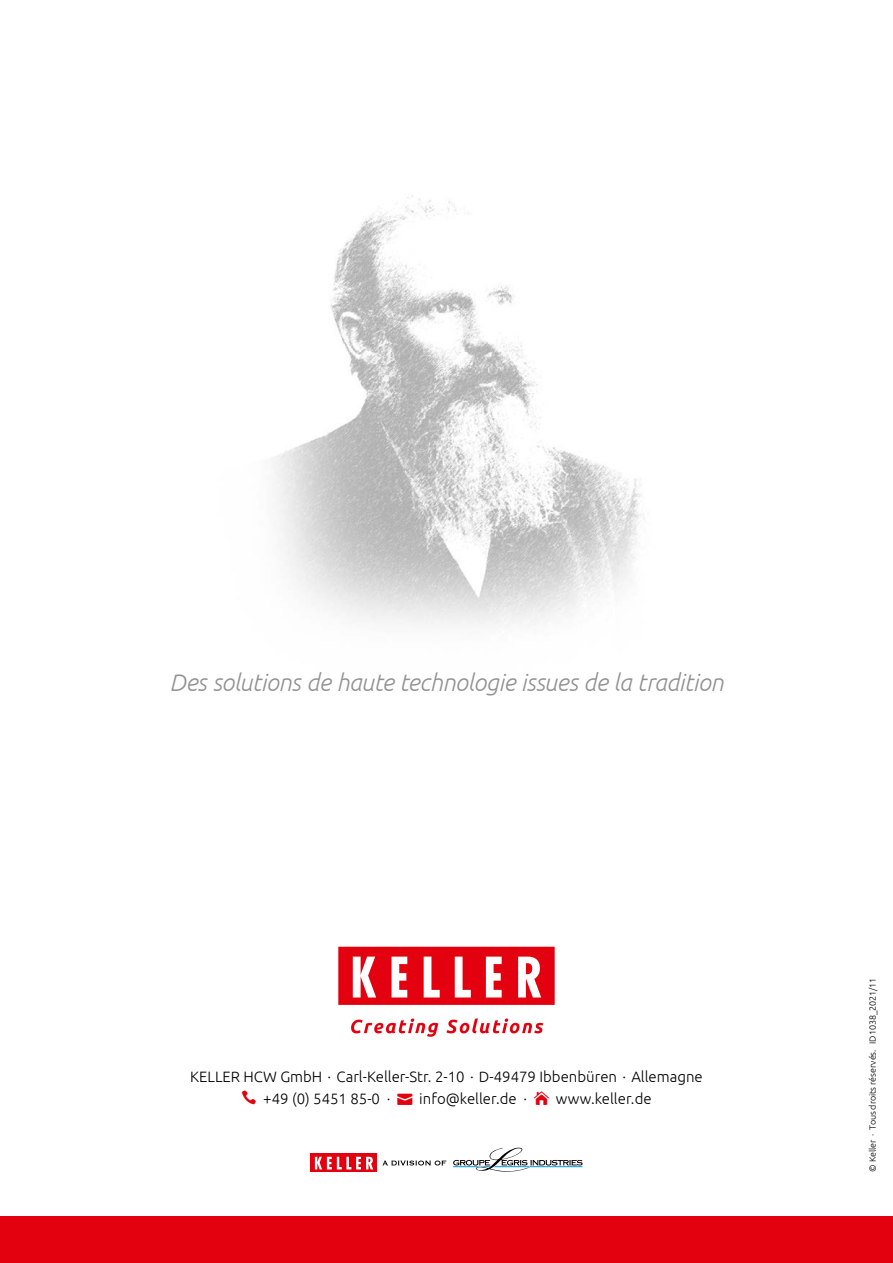
<style>
.page{position:relative;width:893px;height:1263px;background:#fff}
.page>*{position:absolute;margin:0;border:0;box-sizing:border-box;transform-origin:0 0}
.t1{font:italic 300 24px "Ubuntu";letter-spacing:-.015em;color:#919292}
.t2{font:300 15px/22.5px "Ubuntu";color:#000}
.t3{font:300 9px "Ubuntu";letter-spacing:-.01em;color:#000}
</style>
<div class="page">
<img style="left:274px;top:195px;width:371px;height:431px">
<svg style="left:338px;top:947px;width:217px;height:58px"></svg>
<svg style="left:351px;top:1018px;width:87px;height:19px"></svg>
<svg style="left:446px;top:1018px;width:97px;height:15px"></svg>
<div style="left:0;top:1217px;width:893px;height:46px;background:#e3000f"></div>
<svg style="left:310px;top:1154px;width:67px;height:18px"></svg>
<svg style="left:315px;top:1157px;width:58px;height:12px"></svg>
<svg style="left:453px;top:1147px;width:130px;height:25px"></svg>
<svg style="left:382px;top:1160px;width:64px;height:5px"></svg>
<h1 class="t1" style="left:169px;top:667px;width:556px">Des solutions de haute technologie issues de la tradition</h1>
<p class="t2" style="left:263px;top:1065px;width:441px;text-indent:-73px">KELLER HCW GmbH · Carl-Keller-Str. 2-10 · D-49479 Ibbenbüren · Allemagne +49 (0) 5451 85-0 ·</p>
<p class="t2" style="left:419px;top:1087px;width:109px">info@keller.de ·</p>
<p class="t2" style="left:556px;top:1087px;width:97px">www.keller.de</p>
<p class="t3" style="left:867px;top:1172px;width:195px;rotate:-90deg">© Keller · Tous droits réservés. ID1038_2021/11</p>
</div>
